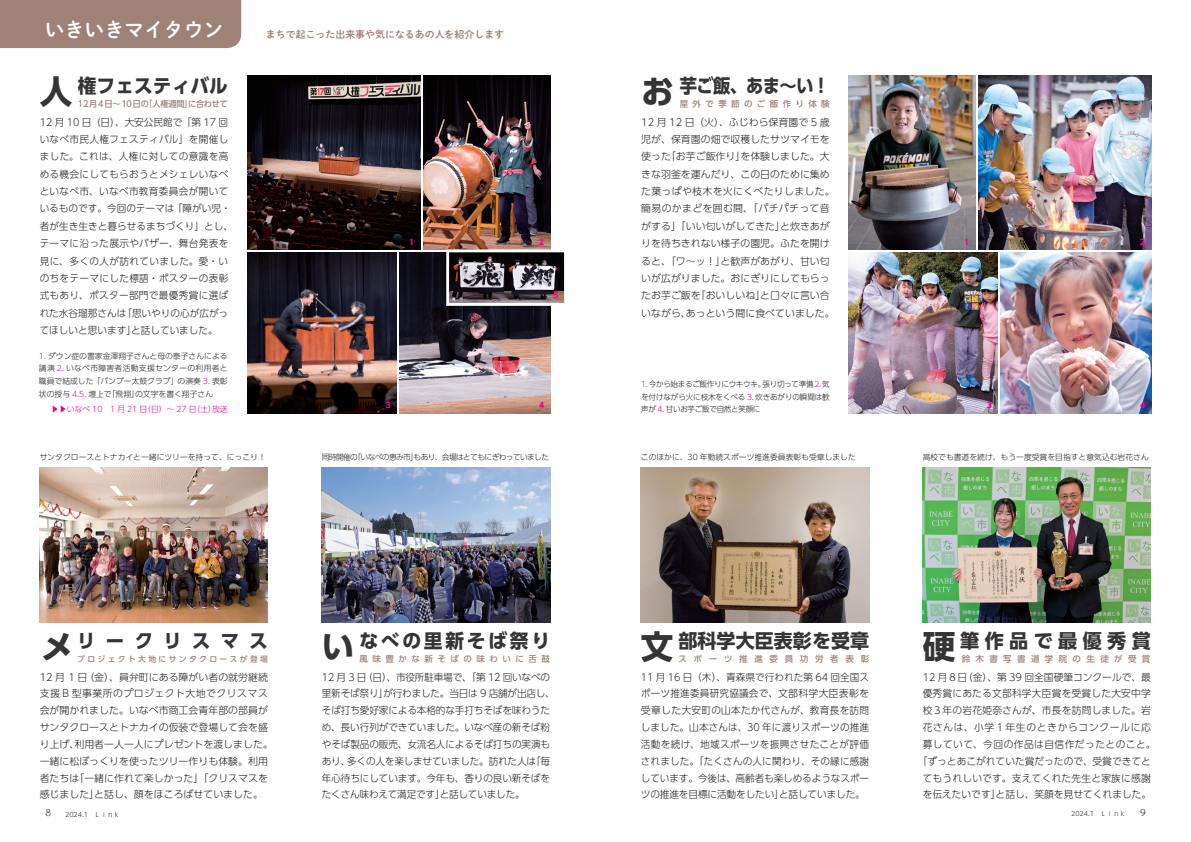
<style>
.page{position:relative;width:1191px;height:842px;background:#fff}
.page>*{position:absolute;margin:0;border:0;box-sizing:border-box;transform-origin:0 0}
.t1{font:700 32.6px "UD Shin Go Pro";color:#363536}
.t2{font:19.8px "Shuei M Go Std B";color:#fff}
.t3{font:700 19.1px "UD Shin Go Pro";letter-spacing:.005em;color:#363536}
.t4{font:700 19.1px "UD Shin Go Pro";letter-spacing:.145em;color:#363536;scale:.9 1}
.t5{font:700 19.1px "UD Shin Go Pro";letter-spacing:.145em;color:#363536}
.t6{font:700 19.1px "UD Shin Go Pro";color:#363536}
.t7{font:700 19.1px "UD Shin Go Pro";letter-spacing:.28em;color:#363536}
.t8{font:700 19.1px "UD Shin Go Pro";letter-spacing:.565em;color:#363536;scale:.96 1}
.t9{font:300 9.9px/16.8px "UD Shin Go Pro";color:#231f20}
.t10{font:300 9.9px/17.4px "UD Shin Go Pro";letter-spacing:.035em;color:#231f20}
.t11{font:300 9.9px/16.8px "UD Shin Go Pro";letter-spacing:.02em;color:#231f20;text-align:center}
.t12{font:9.9px "Shuei M Go Std B";color:#9f8277}
.t13{font:300 9.2px "UD Reimin Pro";color:#231f20}
.t14{font:500 8.5px "UD Shin Go Pro";letter-spacing:.53em;color:#9f8277}
.t15{font:500 8.5px "UD Shin Go Pro";letter-spacing:-.03em;color:#9f8277;scale:.96 1}
.t16{font:500 8.5px "UD Shin Go Pro";letter-spacing:.63em;color:#9f8277}
.t17{font:500 8.5px "UD Shin Go Pro";letter-spacing:.785em;color:#9f8277}
.t18{font:300 7.8px/12.8px "UD Shin Go Pro";color:#231f20;text-align:justify}
.t19{font:300 7.8px "UD Shin Go Pro";letter-spacing:-.08em;color:#231f20}
.t20{font:300 7.8px "UD Shin Go Pro";color:#ed028c}
.t21{font:500 7.8px "UD Shin Go Pro";letter-spacing:.305em;color:#9f8277}
.t22{font:700 7.8px "UD Shin Go Pro";color:#ed028c}
.t23{font:300 6.4px "UD Shin Go Pro";color:#231f20}
.s1{color:#ed028c}
</style>
<div class="page">
<div style="left:0;top:0;width:241px;height:48px;background:#9f8277"></div>
<img style="left:641px;top:468px;width:228px;height:154px">
<img style="left:40px;top:468px;width:228px;height:154px">
<img style="left:247px;top:76px;width:173px;height:173px">
<img style="left:400px;top:252px;width:150px;height:161px">
<img style="left:423px;top:76px;width:127px;height:173px">
<img style="left:247px;top:252px;width:150px;height:161px">
<img style="left:922px;top:468px;width:229px;height:154px">
<img style="left:450px;top:253px;width:113px;height:49px">
<div style="left:446px;top:249px;width:121px;height:57px;border:3px solid #fff"></div>
<img style="left:848px;top:76px;width:127px;height:173px">
<img style="left:978px;top:76px;width:173px;height:173px">
<img style="left:848px;top:252px;width:150px;height:161px">
<img style="left:1000px;top:252px;width:151px;height:161px">
<img style="left:322px;top:468px;width:228px;height:154px">
<p class="t2" style="left:45px;top:15px;width:180px">いきいきマイタウン</p>
<p class="t12" style="left:266px;top:27px;width:240px">まちで起こった出来事や気になるあの人を紹介します</p>
<p class="t1" style="left:40px;top:65px;width:34px">人</p>
<p class="t6" style="left:78px;top:70px;width:152px">権フェスティバル</p>
<p class="t15" style="left:78px;top:97px;width:158px">12月4日～10日の「人権週間」に合わせて</p>
<p class="t10" style="left:40px;top:113px;width:195px">12 月 10 日（日）、大安公民館で「第 17 回いなべ市民人権フェスティバル」を開催しました。これは、人権に対しての意識を高める機会にしてもらおうとメシェレいなべといなべ市、いなべ市教育委員会が開いているものです。今回のテーマは「障がい児・者が生き生きと暮らせるまちづくり」とし、テーマに沿った展示やバザー、舞台発表を見に、多くの人が訪れていました。愛・いのちをテーマにした標語・ポスターの表彰式もあり、ポスター部門で最優秀賞に選ばれた水谷瑠那さんは「思いやりの心が広がってほしいと思います」と話していました。</p>
<p class="t22" style="left:409px;top:236px;width:7px">1</p>
<p class="t22" style="left:539px;top:236px;width:7px">2</p>
<p class="t22" style="left:553px;top:289px;width:7px">5</p>
<p class="t1" style="left:641px;top:65px;width:34px">お</p>
<p class="t4" style="left:679px;top:70px;width:168px">芋ご飯、あま～い！</p>
<p class="t14" style="left:679px;top:97px;width:152px">屋外で季節のご飯作り体験</p>
<p class="t9" style="left:641px;top:113px;width:195px;line-height:17.4px">12 月 12 日（火）、ふじわら保育園で 5 歳児が、保育園の畑で収穫したサツマイモを使った「お芋ご飯作り」を体験しました。大きな羽釜を運んだり、この日のために集めた葉っぱや枝木を火にくべたりしました。簡易のかまどを囲む間、「パチパチって音がする」「いい匂いがしてきた」と炊きあがりを待ちきれない様子の園児。ふたを開けると、「ワ～ッ！」と歓声があがり、甘い匂いが広がりました。おにぎりにしてもらったお芋ご飯を「おいしいね」と口々に言い合いながら、あっという間に食べていました。</p>
<p class="t22" style="left:964px;top:236px;width:7px">1</p>
<p class="t22" style="left:1139px;top:236px;width:7px">2</p>
<p class="t18" style="left:39px;top:349px;width:190px"><span class="s1">1.</span> ダウン症の書家金澤翔子さんと母の泰子さんによる講演 <span class="s1">2.</span> いなべ市障害者活動支援センターの利用者と職員で結成した「バンブー太鼓クラブ」の演奏 <span class="s1">3.</span> 表彰状の授与 <span class="s1">4.5.</span> 壇上で「飛翔」の文字を書く翔子さん</p>
<p class="t20" style="left:51px;top:403px;width:178px">▶▶いなべ 10　1 月 21 日（日）～ 27 日（土）放送</p>
<p class="t22" style="left:386px;top:398px;width:7px">3</p>
<p class="t22" style="left:539px;top:398px;width:7px">4</p>
<p class="t18" style="left:641px;top:377px;width:190px"><span class="s1">1.</span> 今から始まるご飯作りにウキウキ。張り切って準備 <span class="s1">2.</span> 気を付けながら火に枝木をくべる <span class="s1">3.</span> 炊きあがりの瞬間は歓声が <span class="s1">4.</span> 甘いお芋ご飯で自然と笑顔に</p>
<p class="t22" style="left:987px;top:398px;width:7px">3</p>
<p class="t22" style="left:1140px;top:398px;width:7px">4</p>
<p class="t18" style="left:40px;top:450px;width:228px">サンタクロースとトナカイと一緒にツリーを持って、にっこり！</p>
<p class="t19" style="left:322px;top:450px;width:229px">同時開催の「いなべの恵み市」もあり、会場はとてもにぎわっていました</p>
<p class="t18" style="left:641px;top:450px;width:216px">このほかに、30 年勤続スポーツ推進委員表彰も受章しました</p>
<p class="t18" style="left:922px;top:450px;width:228px">高校でも書道を続け、もう一度受賞を目指すと意気込む岩花さん</p>
<p class="t1" style="left:41px;top:620px;width:34px">メ</p>
<p class="t8" style="left:77px;top:625px;width:200px">リークリスマス</p>
<p class="t21" style="left:77px;top:652px;width:192px">プロジェクト大地にサンタクロースが登場</p>
<p class="t9" style="left:40px;top:668px;width:235px">12 月 1 日（金）、員弁町にある障がい者の就労継続支援 B 型事業所のプロジェクト大地でクリスマス会が開かれました。いなべ市商工会青年部の部員がサンタクロースとトナカイの仮装で登場して会を盛り上げ、利用者一人一人にプレゼントを渡しました。一緒に松ぼっくりを使ったツリー作りも体験。利用者たちは「一緒に作れて楽しかった」「クリスマスを感じました」と話し、顔をほころばせていました。</p>
<p class="t5" style="left:359px;top:625px;width:192px">なべの里新そば祭り</p>
<p class="t14" style="left:359px;top:652px;width:192px">風味豊かな新そばの味わいに舌鼓</p>
<p class="t9" style="left:322px;top:668px;width:235px">12 月 3 日（日）、市役所駐車場で、「第 12 回いなべの里新そば祭り」が行わました。当日は 9 店舗が出店し、そば打ち愛好家による本格的な手打ちそばを味わうため、長い行列ができていました。いなべ産の新そば粉やそば製品の販売、女流名人によるそば打ちの実演もあり、多くの人を楽しませていました。訪れた人は「毎年心待ちにしています。今年も、香りの良い新そばをたくさん味わえて満足です」と話していました。</p>
<p class="t1" style="left:322px;top:620px;width:34px">い</p>
<p class="t1" style="left:641px;top:620px;width:34px">文</p>
<p class="t3" style="left:678px;top:625px;width:192px">部科学大臣表彰を受章</p>
<p class="t17" style="left:678px;top:652px;width:192px">スポーツ推進委員功労者表彰</p>
<p class="t1" style="left:922px;top:620px;width:34px">硬</p>
<p class="t7" style="left:960px;top:625px;width:192px">筆作品で最優秀賞</p>
<p class="t16" style="left:961px;top:652px;width:190px">鈴木書写書道学院の生徒が受賞</p>
<p class="t9" style="left:641px;top:668px;width:230px;text-align:justify">11 月 16 日（木）、青森県で行われた第 64 回全国スポーツ推進委員研究協議会で、文部科学大臣表彰を受章した大安町の山本たか代さんが、教育長を訪問しました。山本さんは、30 年に渡りスポーツの推進活動を続け、地域スポーツを振興させたことが評価されました。「たくさんの人に関わり、その縁に感謝しています。今後は、高齢者も楽しめるようなスポーツの推進を目標に活動をしたい」と話していました。</p>
<p class="t11" style="left:917px;top:668px;width:239px">12 月８日（金）、第 39 回全国硬筆コンクールで、最優秀賞にあたる文部科学大臣賞を受賞した大安中学校３年の岩花姫奈さんが、市長を訪問しました。岩花さんは、小学１年生のときからコンクールに応募していて、今回の作品は自信作だったとのこと。「ずっとあこがれていた賞だったので、受賞できてとてもうれしいです。支えてくれた先生と家族に感謝を伝えたいです」と話し、笑顔を見せてくれました。</p>
<p class="t13" style="left:45px;top:805px;width:7px">8</p>
<p class="t23" style="left:65px;top:809px;width:56px">2024.1　Ｌｉｎｋ</p>
<p class="t23" style="left:1071px;top:809px;width:56px">2024.1　Ｌｉｎｋ</p>
<p class="t13" style="left:1140px;top:805px;width:7px">9</p>
</div>
